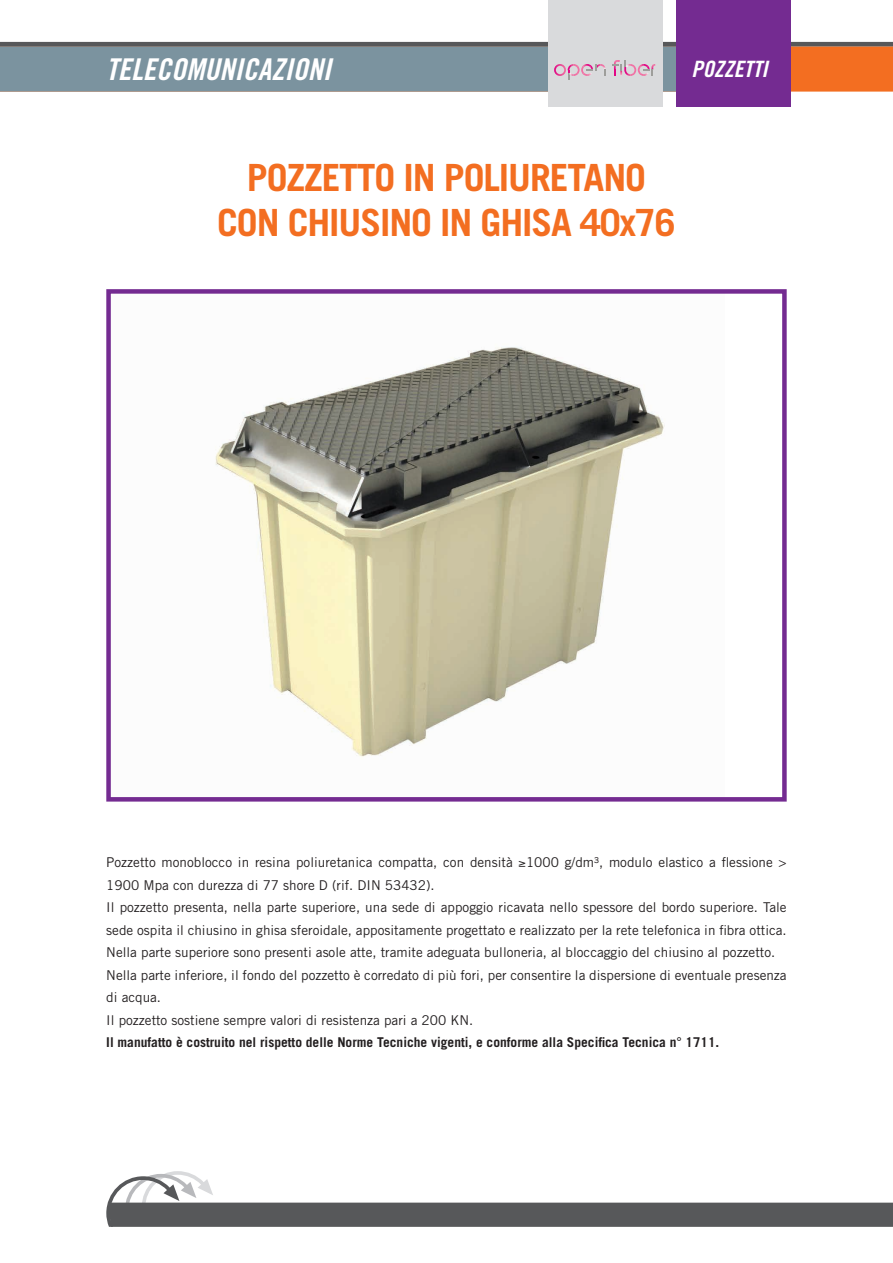
<style>
.page{position:relative;width:893px;height:1263px;background:#fff}
.page>*{position:absolute;margin:0;border:0;box-sizing:border-box;transform-origin:0 0}
.t1{font:700 37.5px/45px "Trade Gothic";letter-spacing:-.03em;color:#f36e21;text-align:center}
.t2{font:30px "Trade Gothic Bold Cond Twenty Obl";color:#fff}
.t3{font:22.5px "Trade Gothic Bold Cond Twenty Obl";color:#fff}
.t4{font:13.5px/22.5px "Trade Gothic";color:#231f20}
.t5{font:700 13.5px "Trade Gothic";color:#231f20}
</style>
<div class="page">
<hr style="left:0;top:42px;width:893px;height:4px;background:#57585a">
<svg style="left:106px;top:1171px;width:787px;height:56px"></svg>
<div style="left:676px;top:0;width:115px;height:107px;background:#742b91"></div>
<div style="left:549px;top:0;width:114px;height:107px;background:#d9dadc"></div>
<svg style="left:0;top:46px;width:893px;height:46px"></svg>
<img style="left:215px;top:347px;width:450px;height:410px">
<div style="left:106px;top:289px;width:681px;height:512px;border:4px solid #742b91"></div>
<h2 class="t2" style="left:106px;top:51px;width:226px">TELECOMUNICAZIONI</h2>
<h3 class="t3" style="left:691px;top:56px;width:78px">POZZETTI</h3>
<h1 class="t1" style="left:217px;top:154px;width:460px">POZZETTO IN POLIURETANO<br>CON CHIUSINO IN GHISA 40x76</h1>
<p class="t4" style="left:106px;top:851px;width:682px">Pozzetto monoblocco in resina poliuretanica compatta, con densità ≥1000 g/dm³, modulo elastico a flessione &gt; 1900 Mpa con durezza di 77 shore D (rif. DIN 53432).<br>Il pozzetto presenta, nella parte superiore, una sede di appoggio ricavata nello spessore del bordo superiore. Tale sede ospita il chiusino in ghisa sferoidale, appositamente progettato e realizzato per la rete telefonica in fibra ottica.<br>Nella parte superiore sono presenti asole atte, tramite adeguata bulloneria, al bloccaggio del chiusino al pozzetto.<br>Nella parte inferiore, il fondo del pozzetto è corredato di più fori, per consentire la dispersione di eventuale presenza di acqua.<br>Il pozzetto sostiene sempre valori di resistenza pari a 200 KN.</p>
<p class="t5" style="left:106px;top:1034px;width:615px">Il manufatto è costruito nel rispetto delle Norme Tecniche vigenti, e conforme alla Specifica Tecnica n° 1711.</p>
</div>
